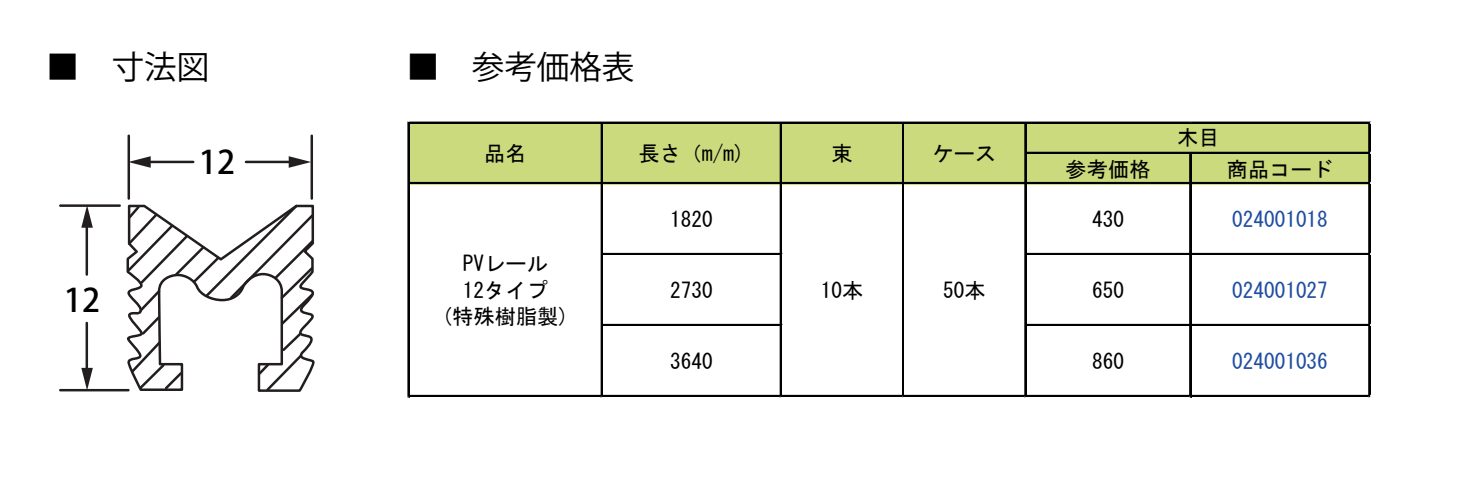
<style>
.page{position:relative;width:1459px;height:495px;background:#fff}
.page>*{position:absolute;margin:0;border:0;box-sizing:border-box;transform-origin:0 0}
.t1{font:32.5px "Koz Go Pro";color:#000}
.t2{font:500 32.25px "Koz Go Pro";color:#000}
.t3{font:21.25px/26.5px "MS Gothic";color:#000;text-align:center}
.t4{font:21.25px "MS Gothic";color:#1f4da0}
</style>
<div class="page">
<hr style="left:310px;top:136px;width:3px;height:62px;background:#221e1f">
<hr style="left:127px;top:136px;width:3px;height:62px;background:#221e1f">
<hr style="left:143px;top:160px;width:50px;height:3px;background:#221e1f">
<hr style="left:246px;top:160px;width:49px;height:3px;background:#221e1f">
<hr style="left:60px;top:204px;width:60px;height:3px;background:#221e1f">
<hr style="left:60px;top:388px;width:68px;height:3px;background:#221e1f">
<hr style="left:86px;top:217px;width:2px;height:57px;background:#221e1f">
<hr style="left:86px;top:322px;width:2px;height:58px;background:#221e1f">
<svg style="left:125px;top:204px;width:190px;height:188px"></svg>
<svg style="left:130px;top:156px;width:21px;height:12px"></svg>
<svg style="left:81px;top:206px;width:12px;height:21px"></svg>
<svg style="left:81px;top:367px;width:12px;height:22px"></svg>
<svg style="left:289px;top:156px;width:22px;height:12px"></svg>
<div style="left:409px;top:124px;width:961px;height:60px;background:#ccda7e"></div>
<hr style="left:409px;top:121px;width:961px;height:1px;background:#000">
<hr style="left:409px;top:122px;width:961px;height:2px;background:#000">
<hr style="left:1026px;top:152px;width:344px;height:2px;background:#000">
<hr style="left:409px;top:182px;width:961px;height:2px;background:#000">
<hr style="left:603px;top:253px;width:178px;height:2px;background:#000">
<hr style="left:1026px;top:253px;width:344px;height:2px;background:#000">
<hr style="left:603px;top:323px;width:178px;height:1px;background:#000">
<hr style="left:603px;top:324px;width:178px;height:2px;background:#000">
<hr style="left:1026px;top:323px;width:344px;height:1px;background:#000">
<hr style="left:1026px;top:324px;width:344px;height:2px;background:#000">
<hr style="left:407px;top:122px;width:1px;height:274px;background:#000">
<hr style="left:408px;top:122px;width:1px;height:274px;background:#000">
<hr style="left:600px;top:124px;width:1px;height:272px;background:#000">
<hr style="left:601px;top:124px;width:2px;height:272px;background:#000">
<hr style="left:779px;top:124px;width:1px;height:272px;background:#000">
<hr style="left:780px;top:124px;width:1px;height:272px;background:#000">
<hr style="left:902px;top:124px;width:2px;height:272px;background:#000">
<hr style="left:1024px;top:124px;width:2px;height:272px;background:#000">
<hr style="left:1189px;top:154px;width:2px;height:242px;background:#000">
<hr style="left:409px;top:394px;width:961px;height:1px;background:#000">
<hr style="left:409px;top:395px;width:961px;height:1px;background:#000">
<hr style="left:1367px;top:124px;width:1px;height:272px;background:#000">
<hr style="left:1368px;top:124px;width:2px;height:272px;background:#000">
<h1 class="t1" style="left:47px;top:46px;width:164px">■　寸法図</h1>
<h1 class="t1" style="left:407px;top:46px;width:229px">■　参考価格表</h1>
<h2 class="t2" style="left:64px;top:279px;width:38px">12</h2>
<p class="t3" style="left:1177px;top:124px;width:44px">木目</p>
<p class="t3" style="left:484px;top:140px;width:44px">品名</p>
<p class="t3" style="left:638px;top:140px;width:108px">長さ（m/m)</p>
<p class="t3" style="left:831px;top:140px;width:23px">束</p>
<p class="t3" style="left:932px;top:140px;width:65px">ケース</p>
<h2 class="t2" style="left:199px;top:141px;width:38px">12</h2>
<p class="t3" style="left:1065px;top:156px;width:87px">参考価格</p>
<p class="t3" style="left:1226px;top:156px;width:108px">商品コード</p>
<p class="t3" style="left:670px;top:205px;width:44px">1820</p>
<p class="t3" style="left:1092px;top:205px;width:33px">430</p>
<p class="t4" style="left:1231px;top:208px;width:97px">024001018</p>
<p class="t3" style="left:441px;top:250px;width:129px">PVレール<br>12タイプ<br>(特殊樹脂製)</p>
<p class="t3" style="left:820px;top:276px;width:44px">10本</p>
<p class="t3" style="left:943px;top:276px;width:44px">50本</p>
<p class="t3" style="left:670px;top:276px;width:44px">2730</p>
<p class="t3" style="left:1092px;top:276px;width:33px">650</p>
<p class="t4" style="left:1231px;top:279px;width:97px">024001027</p>
<p class="t3" style="left:670px;top:347px;width:44px">3640</p>
<p class="t3" style="left:1092px;top:347px;width:33px">860</p>
<p class="t4" style="left:1231px;top:350px;width:97px">024001036</p>
</div>
